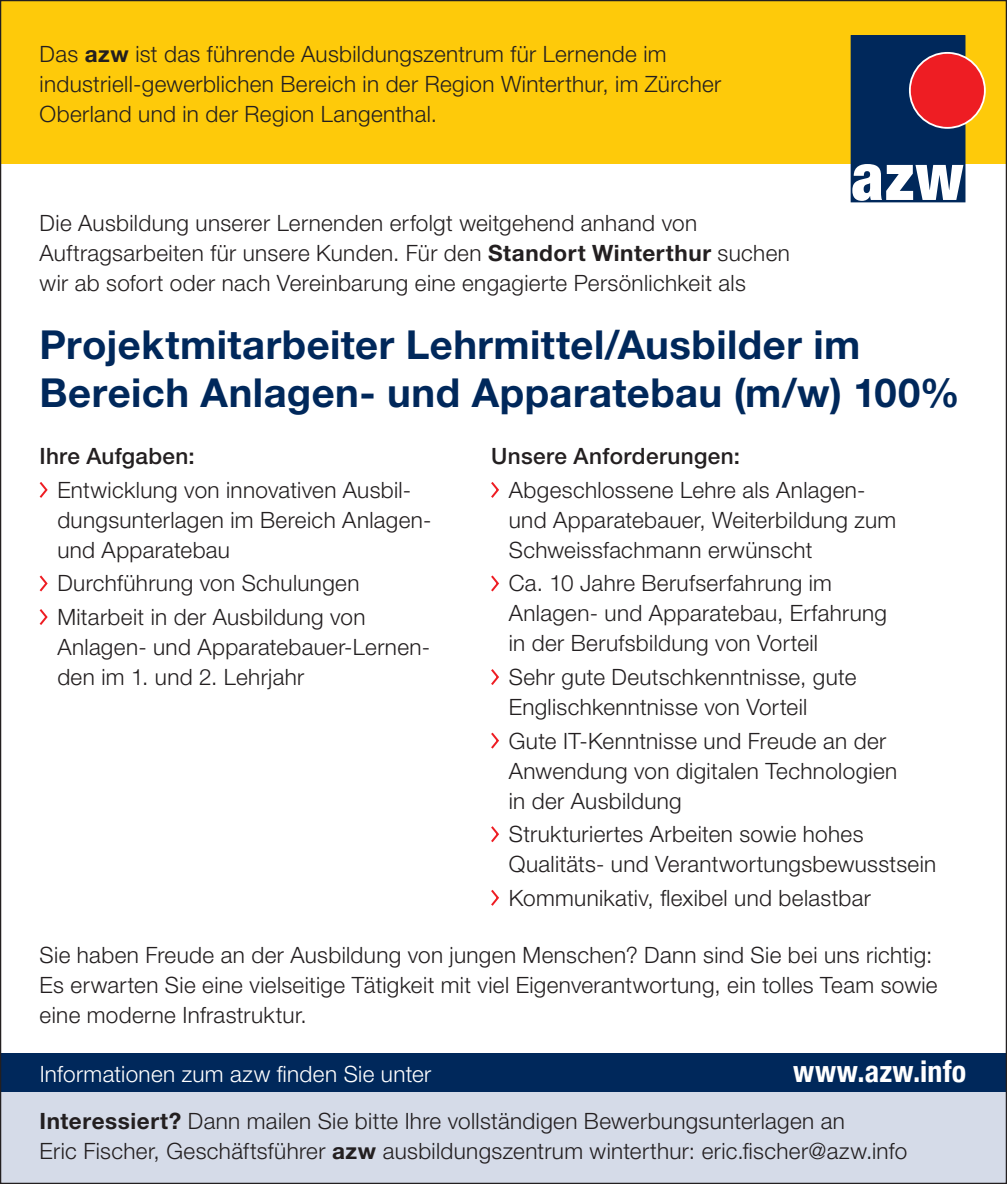
<style>
.page{position:relative;width:1007px;height:1184px;background:#fff}
.page>*{position:absolute;margin:0;border:0;box-sizing:border-box;transform-origin:0 0}
.t1{font:700 40px/47.5px "Helvetica Neue LT Std";letter-spacing:.01em;color:#00285b}
.t2{font:700 condensed 30px "Helvetica Neue";letter-spacing:.005em;color:#fff}
.t3{font:300 22.5px/30px "Helvetica Neue LT Std";letter-spacing:.015em;color:#231f20}
.t4{font:300 22.5px "Helvetica Neue LT Std";letter-spacing:.015em;color:#fff}
.t5{font:500 22.5px "Helvetica Neue LT Std";letter-spacing:.015em;color:#231f20}
.s1{font-weight:700}
</style>
<div class="page">
<div style="left:0;top:1091px;width:1006px;height:92px;background:#d5dbe8"></div>
<div style="left:0;top:1052px;width:1006px;height:39px;background:#00285b"></div>
<div style="left:0;top:0;width:1006px;height:163px;background:#feca0a"></div>
<div style="left:851px;top:36px;width:113px;height:166px;background:#00285b"></div>
<div style="left:850px;top:35px;width:114px;height:167px;border:1px solid #00285b"></div>
<svg style="left:908px;top:52px;width:77px;height:77px"></svg>
<svg style="left:852px;top:164px;width:111px;height:37px"></svg>
<div style="left:910px;top:54px;width:73px;height:73px;background:#ee1d23;border-radius:50%"></div>
<svg style="left:39px;top:482px;width:9px;height:16px"></svg>
<svg style="left:39px;top:575px;width:9px;height:17px"></svg>
<svg style="left:39px;top:609px;width:9px;height:16px"></svg>
<svg style="left:491px;top:482px;width:8px;height:16px"></svg>
<svg style="left:491px;top:575px;width:8px;height:17px"></svg>
<svg style="left:491px;top:669px;width:8px;height:16px"></svg>
<svg style="left:491px;top:732px;width:8px;height:17px"></svg>
<svg style="left:491px;top:826px;width:8px;height:17px"></svg>
<svg style="left:491px;top:890px;width:8px;height:16px"></svg>
<p class="t3" style="left:40px;top:39px;width:683px">Das <span class="s1">azw</span> ist das führende Ausbildungszentrum für Lernende im industriell-gewerblichen Bereich in der Region Winterthur, im Zürcher<br>Oberland und in der Region Langenthal.</p>
<p class="t3" style="left:40px;top:207px;width:751px">Die Ausbildung unserer Lernenden erfolgt weitgehend anhand von<br>Auftragsarbeiten für unsere Kunden. Für den <span class="s1">Standort Winterthur</span> suchen wir ab sofort oder nach Vereinbarung eine engagierte Persönlichkeit als</p>
<h1 class="t1" style="left:40px;top:320px;width:921px">Projektmitarbeiter Lehrmittel/Ausbilder im<br>Bereich Anlagen- und Apparatebau (m/w) 100%</h1>
<p class="t5" style="left:40px;top:443px;width:156px">Ihre Aufgaben:</p>
<p class="t3" style="left:57px;top:474px;width:376px">Entwicklung von innovativen Ausbil&shy;dungsunterlagen im Bereich Anlagen&shy;und Apparatebau</p>
<p class="t3" style="left:57px;top:566px;width:309px;line-height:33.5px">Durchführung von Schulungen<br>Mitarbeit in der Ausbildung von</p>
<p class="t3" style="left:57px;top:631px;width:374px">Anlagen- und Apparatebauer-Lernen&shy;den im 1. und 2. Lehrjahr</p>
<p class="t5" style="left:491px;top:443px;width:250px">Unsere Anforderungen:</p>
<p class="t3" style="left:508px;top:474px;width:389px">Abgeschlossene Lehre als Anlagen&shy;und Apparatebauer, Weiterbildung zum<br>Schweissfachmann erwünscht</p>
<p class="t3" style="left:508px;top:568px;width:380px">Ca. 10 Jahre Berufserfahrung im<br>Anlagen- und Apparatebau, Erfahrung in der Berufsbildung von Vorteil</p>
<p class="t3" style="left:508px;top:661px;width:349px">Sehr gute Deutschkenntnisse, gute<br>Englischkenntnisse von Vorteil</p>
<p class="t3" style="left:508px;top:725px;width:390px">Gute IT-Kenntnisse und Freude an der<br>Anwendung von digitalen Technologien in der Ausbildung</p>
<p class="t3" style="left:508px;top:818px;width:429px">Strukturiertes Arbeiten sowie hohes<br>Qualitäts- und Verantwortungsbewusstsein</p>
<p class="t3" style="left:508px;top:882px;width:363px">Kommunikativ, flexibel und belastbar</p>
<p class="t3" style="left:40px;top:939px;width:899px">Sie haben Freude an der Ausbildung von jungen Menschen? Dann sind Sie bei uns richtig:<br>Es erwarten Sie eine vielseitige Tätigkeit mit viel Eigenverantwortung, ein tolles Team sowie eine moderne Infrastruktur.</p>
<p class="t4" style="left:40px;top:1059px;width:393px">Informationen zum azw finden Sie unter</p>
<h2 class="t2" style="left:793px;top:1046px;width:174px">www.azw.info</h2>
<p class="t3" style="left:40px;top:1105px;width:869px"><span class="s1">Interessiert?</span> Dann mailen Sie bitte Ihre vollständigen Bewerbungsunterlagen an<br>Eric Fischer, Geschäftsführer <span class="s1">azw</span> ausbildungszentrum winterthur: eric.fischer@azw.info</p>
</div>
